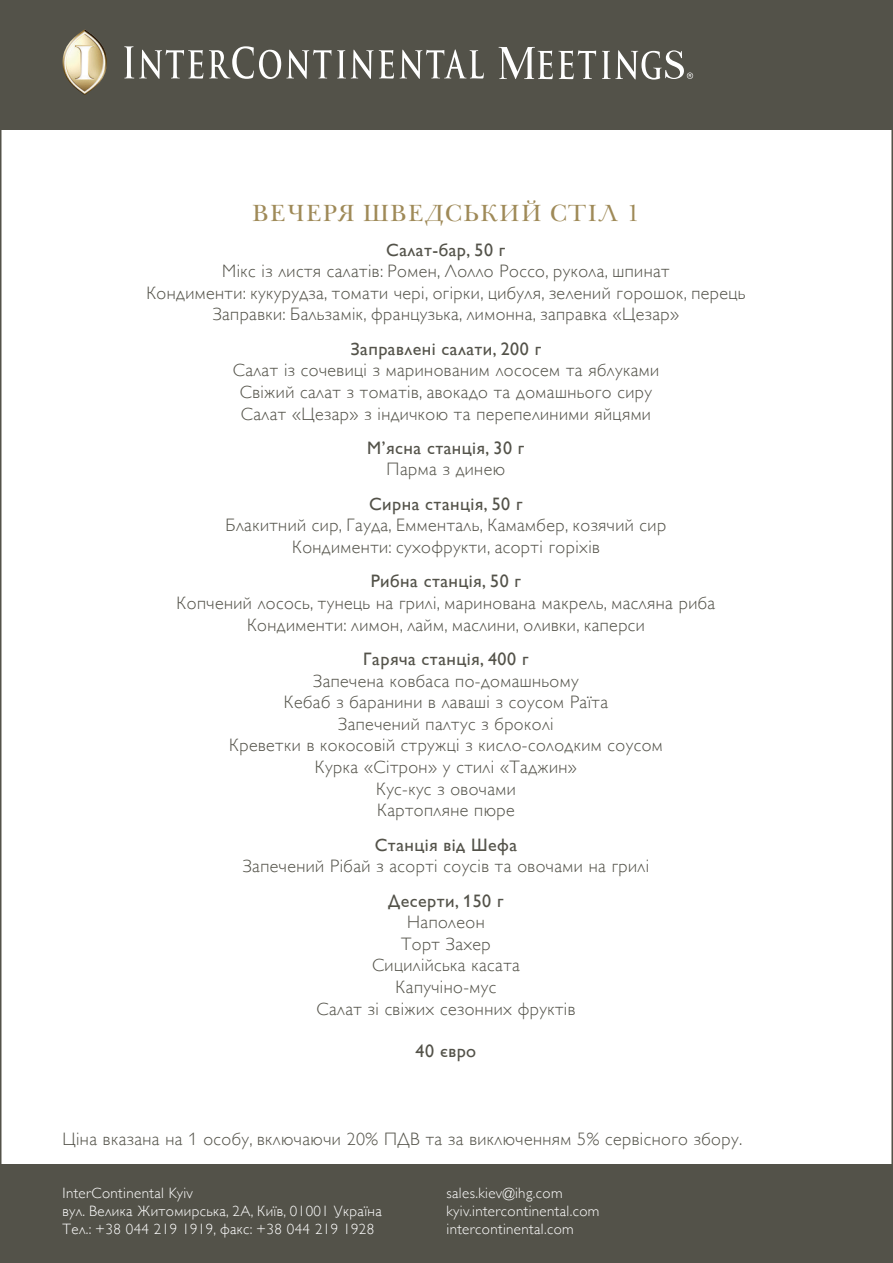
<style>
.page{position:relative;width:893px;height:1263px;background:#fff}
.page>*{position:absolute;margin:0;border:0;box-sizing:border-box;transform-origin:0 0}
.t1{font:24px "Baskerville Cyr Upright";letter-spacing:.025em;color:#9f8a58}
.t2{font:300 18px/21.6px "Gill Sans";letter-spacing:.025em;color:#535249;text-align:center}
.t3{font:18px "Gill Sans";letter-spacing:.025em;color:#535249}
.t4{font:300 15px/18px "Gill Sans";letter-spacing:.025em;color:#fff}
.s1{font-weight:400}
.s2{font-family:"Gill Sans C";font-weight:400}
.s3{font-family:"Gill Sans Light C";font-weight:400}
</style>
<div class="page">
<div style="left:0;top:0;width:893px;height:130px;background:#535249"></div>
<div style="left:0;top:1164px;width:893px;height:99px;background:#535249"></div>
<img style="left:63px;top:29px;width:44px;height:66px">
<svg style="left:337px;top:50px;width:57px;height:29px"></svg>
<svg style="left:400px;top:49px;width:84px;height:30px"></svg>
<svg style="left:124px;top:46px;width:79px;height:33px"></svg>
<svg style="left:209px;top:46px;width:122px;height:33px"></svg>
<svg style="left:602px;top:50px;width:91px;height:30px"></svg>
<svg style="left:499px;top:47px;width:97px;height:32px"></svg>
<hr style="left:0;top:95px;width:2px;height:1092px;background:#535249">
<hr style="left:891px;top:95px;width:2px;height:1092px;background:#535249">
<h1 class="t1" style="left:252px;top:200px;width:389px">ВЕЧЕРЯ ШВЕДСЬКИЙ СТІЛ 1</h1>
<p class="t3" style="left:386px;top:239px;width:121px">Салат-бар, 50 г</p>
<p class="t2" style="left:146px;top:260px;width:601px">Мікс із листя салатів: Ромен, Лолло Россо, рукола, шпинат<br>Кондименти: кукурудза, томати чері, огірки, цибуля, зелений горошок, перець<br>Заправки: Бальзамік, французька, лимонна, заправка «Цезар»</p>
<p class="t3" style="left:351px;top:338px;width:192px">Заправлені салати, 200 г</p>
<p class="t2" style="left:233px;top:359px;width:428px">Салат із сочевиці з маринованим лососем та яблуками<br>Свіжий салат з томатів, авокадо та домашнього сиру<br>Салат «Цезар» з індичкою та перепелиними яйцями</p>
<p class="t3" style="left:367px;top:437px;width:159px">М’ясна станція, 30 г</p>
<p class="t2" style="left:387px;top:458px;width:120px">Парма з динею</p>
<p class="t3" style="left:369px;top:493px;width:155px">Сирна станція, 50 г</p>
<p class="t2" style="left:226px;top:514px;width:442px">Блакитний сир, Гауда, Емменталь, Камамбер, козячий сир<br>Кондименти: сухофрукти, асорті горіхів</p>
<p class="t3" style="left:371px;top:571px;width:152px">Рибна станція, 50 г</p>
<p class="t2" style="left:177px;top:591px;width:540px">Копчений лосось, тунець на грилі, маринована макрель, масляна риба<br>Кондименти: лимон, лайм, маслини, оливки, каперси</p>
<p class="t3" style="left:363px;top:648px;width:167px">Гаряча станція, 400 г</p>
<p class="t2" style="left:229px;top:669px;width:435px">Запечена ковбаса по-домашньому<br>Кебаб з баранини в лаваші з соусом Раїта<br>Запечений палтус з броколі<br>Креветки в кокосовій стружці з кисло-солодким соусом<br>Курка «Сітрон» у стилі «Таджин»<br>Кус-кус з овочами<br>Картопляне пюре</p>
<p class="t3" style="left:375px;top:834px;width:144px">Станція від Шефа</p>
<p class="t2" style="left:243px;top:848px;width:408px;line-height:34.3px">Запечений Рібай з асорті соусів та овочами на грилі<br><span class="s1">Десерти,</span> <span class="s2">1</span><span class="s1">50 г</span></p>
<p class="t2" style="left:316px;top:910px;width:260px">Наполеон<br>Торт Захер<br>Сицилійська касата<br>Капучіно-мус<br>Салат зі свіжих сезонних фруктів</p>
<p class="t3" style="left:416px;top:1041px;width:62px">40 євро</p>
<p class="t2" style="left:63px;top:1128px;width:681px">Ціна вказана на <span class="s3">1</span> особу, включаючи 20% ПДВ та за виключенням 5% сервісного збору.</p>
<p class="t4" style="left:63px;top:1183px;width:321px">InterContinental Kyiv<br>вул. Велика Житомирська, 2А, Київ, 01001 Україна<br>Тел.: +38 044 219 1919, факс: +38 044 219 1928</p>
<p class="t4" style="left:446px;top:1183px;width:154px">sales.kiev@ihg.com kyiv.intercontinental.com intercontinental.com</p>
</div>
